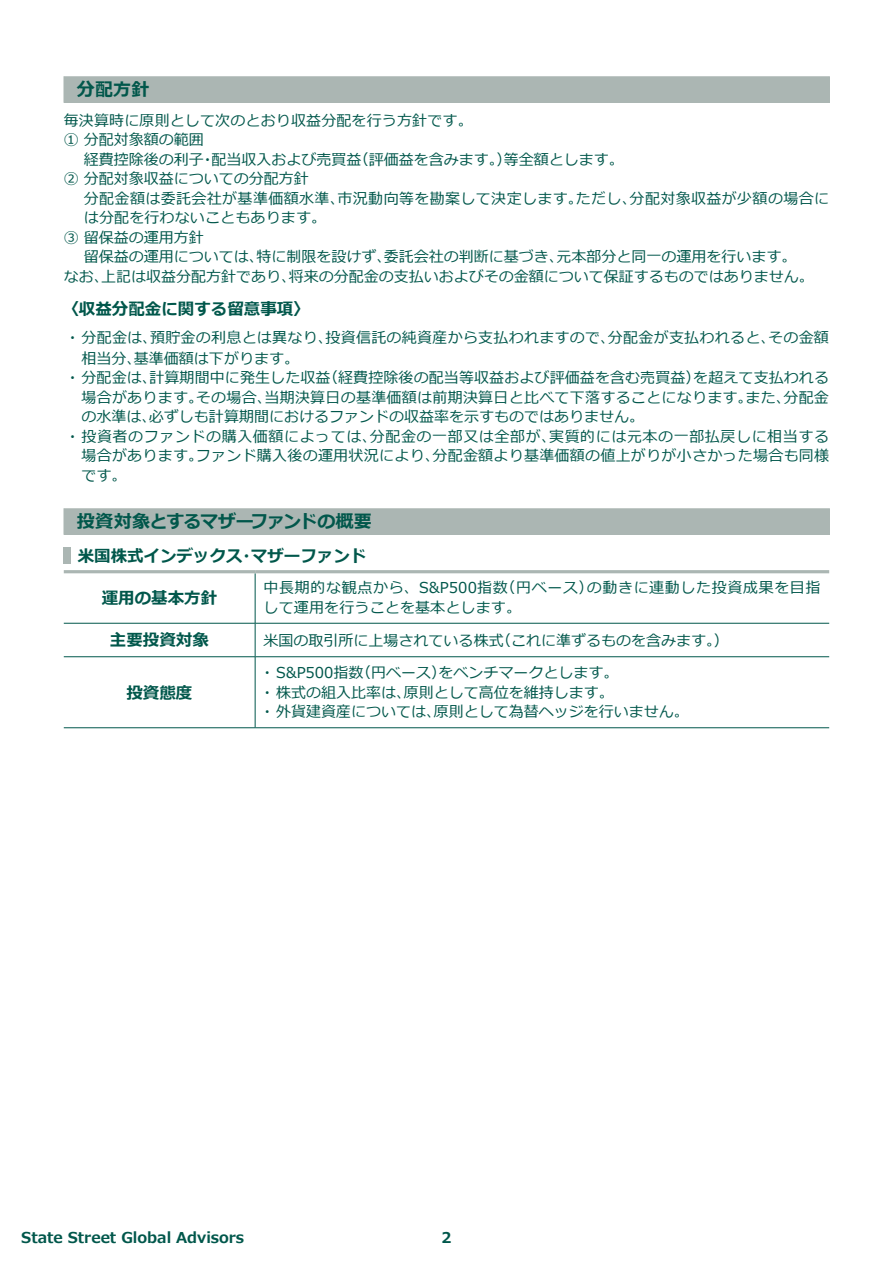
<style>
.page{position:relative;width:893px;height:1263px;background:#fff}
.page>*{position:absolute;margin:0;border:0;box-sizing:border-box;transform-origin:0 0}
.t1{font:700 18px "Meiryo";letter-spacing:-.035em;color:#01574b}
.t2{font:700 18px "Meiryo";color:#01574b}
.t3{font:700 16.5px "Meiryo";color:#01574b}
.t4{font:15px/19.5px "Meiryo";letter-spacing:.005em;color:#01574b}
.t5{font:15px/19.5px "Meiryo";letter-spacing:.04em;color:#01574b}
.t6{font:15px "Meiryo";letter-spacing:.025em;color:#01574b}
.t7{font:700 15px "Meiryo";color:#01574b}
.t8{font:700 14.85px "Meiryo";color:#01574b}
</style>
<div class="page">
<div style="left:64px;top:77px;width:765px;height:25px;background:#abb6b3"></div>
<div style="left:64px;top:509px;width:765px;height:25px;background:#abb6b3"></div>
<div style="left:64px;top:508px;width:766px;height:26px;border:1px solid #abb6b3"></div>
<div style="left:64px;top:547px;width:7px;height:17px;background:#abb6b3"></div>
<hr style="left:255px;top:573px;width:1px;height:50px;background:#01574b">
<hr style="left:255px;top:623px;width:1px;height:33px;background:#01574b">
<hr style="left:64px;top:656px;width:191px;height:1px;background:#01574b">
<hr style="left:255px;top:656px;width:574px;height:1px;background:#01574b">
<hr style="left:255px;top:657px;width:1px;height:70px;background:#01574b">
<hr style="left:64px;top:727px;width:191px;height:1px;background:#01574b">
<hr style="left:255px;top:727px;width:574px;height:1px;background:#01574b">
<hr style="left:64px;top:570px;width:191px;height:3px;background:#abb6b3">
<hr style="left:255px;top:570px;width:574px;height:3px;background:#abb6b3">
<hr style="left:64px;top:623px;width:191px;height:1px;background:#01574b">
<hr style="left:255px;top:623px;width:574px;height:1px;background:#01574b">
<p class="t2" style="left:77px;top:77px;width:74px">分配方針</p>
<p class="t4" style="left:64px;top:111px;width:410px">毎決算時に原則として次のとおり収益分配を行う方針です。</p>
<p class="t4" style="left:64px;top:131px;width:142px">① 分配対象額の範囲</p>
<p class="t4" style="left:64px;top:150px;width:562px">　 経費控除後の利子・配当収入および売買益（評価益を含みます。）等全額とします。</p>
<p class="t4" style="left:64px;top:170px;width:247px">② 分配対象収益についての分配方針</p>
<p class="t6" style="left:64px;top:188px;width:767px">　 分配金額は委託会社が基準価額水準、市況動向等を勘案して決定します。ただし、分配対象収益が少額の場合に</p>
<p class="t4" style="left:84px;top:209px;width:244px">は分配を行わないこともあります。</p>
<p class="t4" style="left:64px;top:228px;width:142px">③ 留保益の運用方針</p>
<p class="t4" style="left:64px;top:248px;width:734px">　 留保益の運用については、特に制限を設けず、委託会社の判断に基づき、元本部分と同一の運用を行います。</p>
<p class="t4" style="left:64px;top:267px;width:752px">なお、上記は収益分配方針であり、将来の分配金の支払いおよびその金額について保証するものではありません。</p>
<p class="t3" style="left:62px;top:298px;width:249px">〈収益分配金に関する留意事項〉</p>
<p class="t4" style="left:81px;top:328px;width:749px;line-height:21px;text-indent:-16px">・ 分配金は、預貯金の利息とは異なり、投資信託の純資産から支払われますので、分配金が支払われると、その金額相当分、基準価額は下がります。</p>
<p class="t4" style="left:65px;top:369px;width:765px">・ 分配金は、計算期間中に発生した収益（経費控除後の配当等収益および評価益を含む売買益）を超えて支払われる</p>
<p class="t4" style="left:81px;top:388px;width:749px">場合があります。その場合、当期決算日の基準価額は前期決算日と比べて下落することになります。また、分配金</p>
<p class="t4" style="left:81px;top:408px;width:564px">の水準は、必ずしも計算期間におけるファンドの収益率を示すものではありません。</p>
<p class="t5" style="left:65px;top:427px;width:765px">・ 投資者のファンドの購入価額によっては、分配金の一部又は全部が、実質的には元本の一部払戻しに相当する</p>
<p class="t4" style="left:81px;top:447px;width:749px">場合があります。ファンド購入後の運用状況により、分配金額より基準価額の値上がりが小さかった場合も同様</p>
<p class="t4" style="left:81px;top:466px;width:46px">です。</p>
<p class="t1" style="left:77px;top:509px;width:296px">投資対象とするマザーファンドの概要</p>
<p class="t3" style="left:78px;top:544px;width:290px">米国株式インデックス・マザーファンド</p>
<p class="t3" style="left:102px;top:586px;width:117px">運用の基本方針</p>
<p class="t5" style="left:264px;top:579px;width:558px">中長期的な観点から、S&amp;P500指数（円ベース）の動きに連動した投資成果を目指して運用を行うことを基本とします。</p>
<p class="t3" style="left:110px;top:629px;width:100px">主要投資対象</p>
<p class="t4" style="left:264px;top:631px;width:466px">米国の取引所に上場されている株式（これに準ずるものを含みます。）</p>
<p class="t3" style="left:126px;top:681px;width:67px">投資態度</p>
<p class="t4" style="left:260px;top:664px;width:430px">・ S&amp;P500指数（円ベース）をベンチマークとします。<br>・ 株式の組入比率は、原則として高位を維持します。<br>・ 外貨建資産については、原則として為替ヘッジを行いません。</p>
<p class="t7" style="left:21px;top:1227px;width:224px">State Street Global Advisors</p>
<p class="t8" style="left:441px;top:1227px;width:12px">2</p>
</div>
